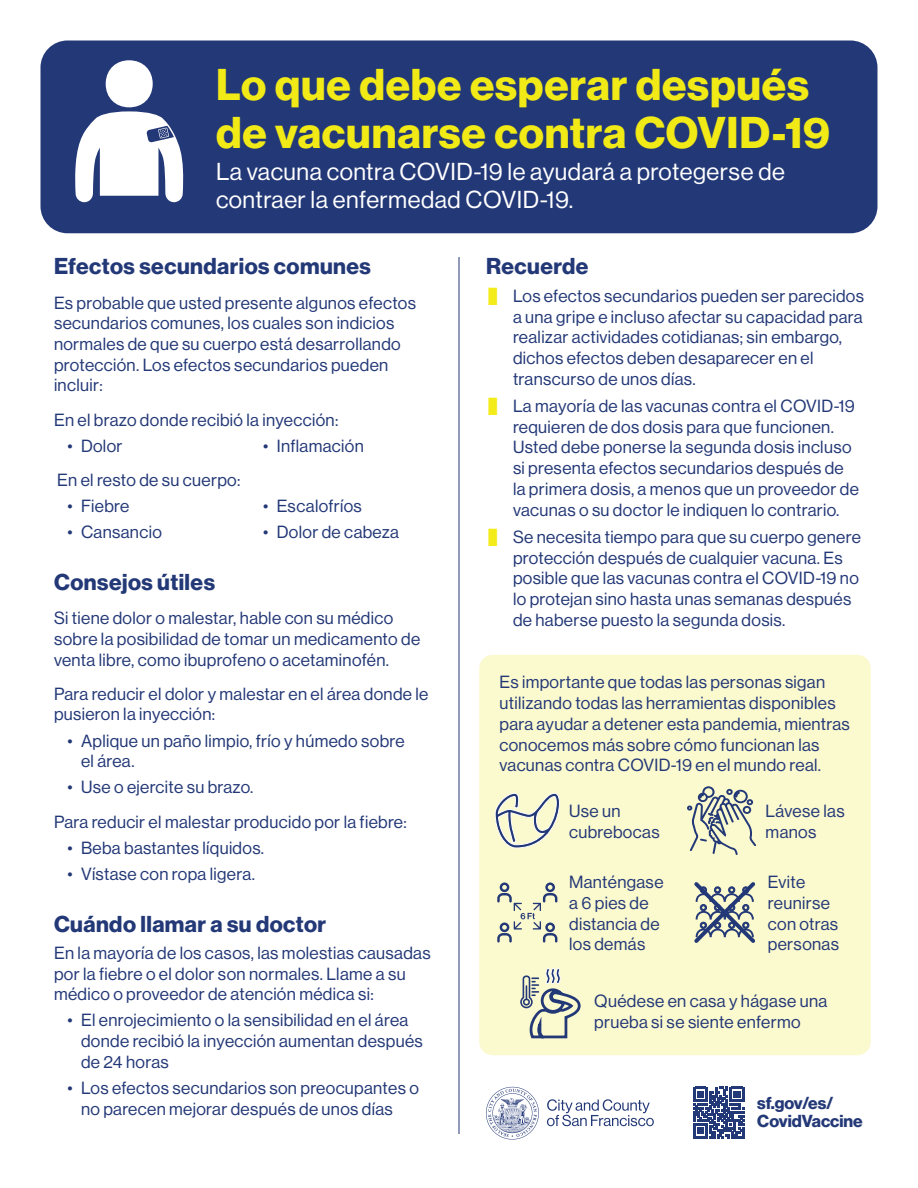
<style>
.page{position:relative;width:918px;height:1188px;background:#fff}
.page>*{position:absolute;margin:0;border:0;box-sizing:border-box;transform-origin:0 0}
.t1{font:43.5px/48px "N Haas Grotesk DS Pro 75 Bd";letter-spacing:.02em;color:#f1ea17}
.Body{font:24px/28.8px "N Haas Grotesk DS Pro 55 Rg";letter-spacing:.02em;color:#fff}
.H3_small{font:22.5px "N Haas Grotesk DS Pro 75 Bd";letter-spacing:.02em;color:#233877}
.Body_small{font:17.25px/20.7px "N Haas Grotesk DS Pro 55 Rg";letter-spacing:.02em;color:#233877}
.t2{font:16.95px "N Haas Grotesk DS Pro 75 Bd";color:#233877}
.s1{font-family:"N Haas Grotesk DS Pro 75 Bd";font-size:24.15px;color:#f4ec1a}
</style>
<div class="page">
<svg style="left:486px;top:1087px;width:53px;height:53px"></svg>
<svg style="left:547px;top:1099px;width:107px;height:27px"></svg>
<div style="left:479px;top:655px;width:392px;height:400px;background:#fbf9ce;border-radius:14px"></div>
<div style="left:40px;top:40px;width:838px;height:193px;background:#233877;border-radius:27px"></div>
<hr style="left:459px;top:257px;width:1px;height:877px;background:#233877">
<svg style="left:75px;top:60px;width:108px;height:142px"></svg>
<svg style="left:687px;top:786px;width:69px;height:69px"></svg>
<svg style="left:495px;top:793px;width:65px;height:55px"></svg>
<svg style="left:520px;top:968px;width:61px;height:71px"></svg>
<svg style="left:497px;top:882px;width:60px;height:61px"></svg>
<svg style="left:693px;top:1087px;width:51px;height:51px"></svg>
<svg style="left:694px;top:882px;width:61px;height:61px"></svg>
<p class="t1" style="left:216px;top:61px;width:616px">Lo que debe esperar después de vacunarse contra COVID-19</p>
<p class="Body" style="left:216px;top:157px;width:570px">La vacuna contra COVID-19 le ayudará a protegerse de contraer la enfermedad COVID-19.</p>
<p class="H3_small" style="left:54px;top:253px;width:318px">Efectos secundarios comunes</p>
<p class="Body_small" style="left:54px;top:292px;width:363px">Es probable que usted presente algunos efectos secundarios comunes, los cuales son indicios normales de que su cuerpo está desarrollando protección. Los efectos secundarios pueden incluir:</p>
<p class="Body_small" style="left:54px;top:409px;width:286px">En el brazo donde recibió la inyección:</p>
<p class="Body_small" style="left:68px;top:435px;width:57px">• Dolor</p>
<p class="Body_small" style="left:263px;top:435px;width:102px">• Inflamación</p>
<p class="Body_small" style="left:57px;top:470px;width:185px">En el resto de su cuerpo:</p>
<p class="Body_small" style="left:68px;top:496px;width:63px">• Fiebre</p>
<p class="Body_small" style="left:68px;top:522px;width:96px">• Cansancio</p>
<p class="Body_small" style="left:263px;top:496px;width:100px">• Escalofríos</p>
<p class="Body_small" style="left:263px;top:522px;width:137px">• Dolor de cabeza</p>
<p class="H3_small" style="left:54px;top:569px;width:163px">Consejos útiles</p>
<p class="Body_small" style="left:54px;top:608px;width:368px">Si tiene dolor o malestar, hable con su médico sobre la posibilidad de tomar un medicamento de venta libre, como ibuprofeno o acetaminofén.</p>
<p class="Body_small" style="left:54px;top:683px;width:376px">Para reducir el dolor y malestar en el área donde le pusieron la inyección:</p>
<p class="Body_small" style="left:81px;top:730px;width:325px;text-indent:-14px">• Aplique un paño limpio, frío y húmedo sobre el área.</p>
<p class="Body_small" style="left:68px;top:777px;width:187px">• Use o ejercite su brazo.</p>
<p class="Body_small" style="left:54px;top:811px;width:354px">Para reducir el malestar producido por la fiebre:</p>
<p class="Body_small" style="left:68px;top:837px;width:198px">• Beba bastantes líquidos.</p>
<p class="Body_small" style="left:68px;top:863px;width:189px">• Vístase con ropa ligera.</p>
<p class="H3_small" style="left:54px;top:911px;width:274px">Cuándo llamar a su doctor</p>
<p class="Body_small" style="left:54px;top:943px;width:378px">En la mayoría de los casos, las molestias causadas por la fiebre o el dolor son normales. Llame a su médico o proveedor de atención médica si:</p>
<p class="Body_small" style="left:81px;top:1010px;width:343px;text-indent:-14px">• El enrojecimiento o la sensibilidad en el área donde recibió la inyección aumentan después de 24 horas</p>
<p class="Body_small" style="left:81px;top:1078px;width:339px;text-indent:-14px">• Los efectos secundarios son preocupantes o no parecen mejorar después de unos días</p>
<p class="H3_small" style="left:486px;top:253px;width:104px">Recuerde</p>
<p class="Body_small" style="left:513px;top:286px;width:353px;text-indent:-27px"><span class="s1">I</span> Los efectos secundarios pueden ser parecidos a una gripe e incluso afectar su capacidad para realizar actividades cotidianas; sin embargo, dichos efectos deben desaparecer en el transcurso de unos días.</p>
<p class="Body_small" style="left:513px;top:396px;width:347px;text-indent:-27px"><span class="s1">I</span> La mayoría de las vacunas contra el COVID-19 requieren de dos dosis para que funcionen.<br>Usted debe ponerse la segunda dosis incluso si presenta efectos secundarios después de la primera dosis, a menos que un proveedor de vacunas o su doctor le indiquen lo contrario.</p>
<p class="Body_small" style="left:513px;top:527px;width:349px;text-indent:-27px"><span class="s1">I</span> Se necesita tiempo para que su cuerpo genere protección después de cualquier vacuna. Es posible que las vacunas contra el COVID-19 no lo protejan sino hasta unas semanas después de haberse puesto la segunda dosis.</p>
<p class="Body_small" style="left:500px;top:672px;width:352px">Es importante que todas las personas sigan utilizando todas las herramientas disponibles para ayudar a detener esta pandemia, mientras conocemos más sobre cómo funcionan las vacunas contra COVID-19 en el mundo real.</p>
<p class="Body_small" style="left:569px;top:801px;width:92px">Use un cubrebocas</p>
<p class="Body_small" style="left:569px;top:872px;width:96px">Manténgase a 6 pies de distancia de los demás</p>
<p class="Body_small" style="left:766px;top:801px;width:81px">Lávese las manos</p>
<p class="Body_small" style="left:768px;top:872px;width:73px">Evite reunirse con otras personas</p>
<p class="Body_small" style="left:594px;top:991px;width:235px">Quédese en casa y hágase una prueba si se siente enfermo</p>
<p class="t2" style="left:757px;top:1093px;width:78px">sf.gov/es/</p>
<p class="t2" style="left:757px;top:1111px;width:107px">CovidVaccine</p>
</div>
